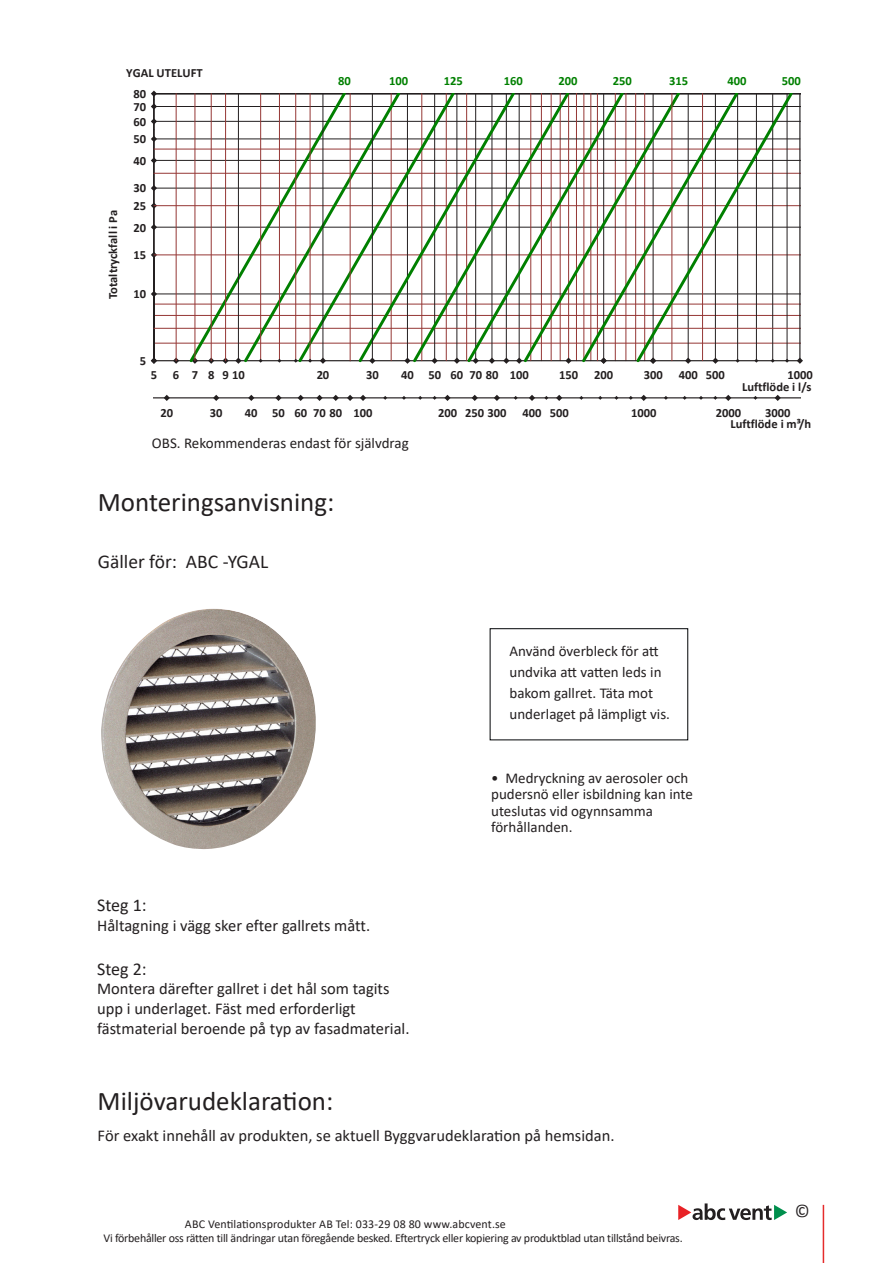
<style>
.page{position:relative;width:893px;height:1263px;background:#fff}
.page>*{position:absolute;margin:0;border:0;box-sizing:border-box;transform-origin:0 0}
.översikt_rubrik{font:27px "Calibri";color:#231f20}
.översikt_rubrik-2{font:19.5px "Calibri";color:#231f20}
.brödtext{font:18px "Calibri";color:#231f20}
.brödtext-2{font:16.5px "Calibri";color:#231f20}
.Mindre_texter{font:15px/21px "Calibri";color:#231f20}
.t1{font:700 12.6px "Calibri";letter-spacing:-.005em;color:#231f20}
.t2{font:700 12.6px "Calibri";letter-spacing:-.005em;color:#008000}
.t3{font:12px "Calibri";letter-spacing:-.02em;color:#231f20}
.t4{font:12px "Calibri";letter-spacing:.01em;color:#231f20}
</style>
<div class="page">
<hr style="left:823px;top:1205px;width:1px;height:58px;background:#e52c2c">
<svg style="left:678px;top:1203px;width:109px;height:17px"></svg>
<div style="left:152px;top:92px;width:650px;height:308px;border:4px solid #fff"></div>
<hr style="left:238px;top:94px;width:1px;height:304px;background:#fff">
<hr style="left:154px;top:106px;width:646px;height:1px;background:#231f20">
<hr style="left:154px;top:94px;width:646px;height:1px;background:#231f20">
<hr style="left:154px;top:121px;width:646px;height:1px;background:#231f20">
<hr style="left:154px;top:343px;width:646px;height:1px;background:#953735">
<hr style="left:154px;top:315px;width:646px;height:1px;background:#953735">
<hr style="left:154px;top:304px;width:646px;height:1px;background:#953735">
<hr style="left:154px;top:94px;width:1px;height:267px;background:#231f20">
<svg style="left:151px;top:291px;width:6px;height:6px"></svg>
<svg style="left:151px;top:252px;width:6px;height:6px"></svg>
<svg style="left:151px;top:224px;width:6px;height:6px"></svg>
<svg style="left:151px;top:203px;width:6px;height:6px"></svg>
<svg style="left:151px;top:185px;width:6px;height:6px"></svg>
<svg style="left:151px;top:157px;width:6px;height:7px"></svg>
<svg style="left:151px;top:136px;width:6px;height:6px"></svg>
<svg style="left:151px;top:118px;width:6px;height:12px"></svg>
<svg style="left:151px;top:91px;width:6px;height:19px"></svg>
<hr style="left:154px;top:360px;width:646px;height:1px;background:#231f20">
<svg style="left:151px;top:358px;width:6px;height:6px"></svg>
<svg style="left:173px;top:358px;width:6px;height:6px"></svg>
<hr style="left:154px;top:255px;width:646px;height:1px;background:#953735">
<hr style="left:154px;top:205px;width:646px;height:1px;background:#953735">
<hr style="left:154px;top:173px;width:646px;height:1px;background:#953735">
<hr style="left:154px;top:149px;width:646px;height:1px;background:#953735">
<hr style="left:154px;top:328px;width:646px;height:1px;background:#953735">
<hr style="left:154px;top:294px;width:646px;height:1px;background:#231f20">
<hr style="left:154px;top:227px;width:646px;height:1px;background:#231f20">
<hr style="left:154px;top:188px;width:646px;height:1px;background:#231f20">
<hr style="left:154px;top:160px;width:646px;height:1px;background:#231f20">
<hr style="left:154px;top:139px;width:646px;height:1px;background:#231f20">
<hr style="left:154px;top:397px;width:646px;height:1px;background:#231f20">
<svg style="left:164px;top:395px;width:6px;height:6px"></svg>
<svg style="left:213px;top:395px;width:6px;height:6px"></svg>
<svg style="left:248px;top:395px;width:6px;height:6px"></svg>
<svg style="left:275px;top:395px;width:7px;height:6px"></svg>
<svg style="left:298px;top:395px;width:6px;height:6px"></svg>
<svg style="left:316px;top:395px;width:7px;height:6px"></svg>
<svg style="left:333px;top:395px;width:6px;height:6px"></svg>
<svg style="left:347px;top:395px;width:6px;height:6px"></svg>
<svg style="left:360px;top:395px;width:6px;height:6px"></svg>
<svg style="left:444px;top:395px;width:7px;height:6px"></svg>
<svg style="left:472px;top:395px;width:6px;height:6px"></svg>
<svg style="left:494px;top:395px;width:6px;height:6px"></svg>
<svg style="left:529px;top:395px;width:6px;height:6px"></svg>
<svg style="left:556px;top:395px;width:6px;height:6px"></svg>
<svg style="left:641px;top:395px;width:6px;height:6px"></svg>
<svg style="left:725px;top:395px;width:6px;height:6px"></svg>
<svg style="left:775px;top:395px;width:6px;height:6px"></svg>
<svg style="left:383px;top:396px;width:4px;height:4px"></svg>
<svg style="left:402px;top:396px;width:4px;height:4px"></svg>
<svg style="left:418px;top:396px;width:4px;height:4px"></svg>
<svg style="left:433px;top:396px;width:4px;height:4px"></svg>
<svg style="left:514px;top:396px;width:4px;height:4px"></svg>
<svg style="left:544px;top:396px;width:4px;height:4px"></svg>
<svg style="left:579px;top:396px;width:4px;height:4px"></svg>
<svg style="left:598px;top:396px;width:4px;height:4px"></svg>
<svg style="left:614px;top:396px;width:4px;height:4px"></svg>
<svg style="left:629px;top:396px;width:4px;height:4px"></svg>
<svg style="left:664px;top:396px;width:4px;height:4px"></svg>
<svg style="left:683px;top:396px;width:4px;height:4px"></svg>
<svg style="left:699px;top:396px;width:4px;height:4px"></svg>
<svg style="left:713px;top:396px;width:4px;height:4px"></svg>
<svg style="left:753px;top:396px;width:4px;height:4px"></svg>
<hr style="left:176px;top:94px;width:1px;height:267px;background:#953735">
<svg style="left:187px;top:94px;width:616px;height:271px"></svg>
<div style="left:490px;top:628px;width:198px;height:112px;border:1px solid #010305"></div>
<img style="left:101px;top:609px;width:215px;height:241px">
<p class="t1" style="left:126px;top:64px;width:78px">YGAL UTELUFT</p>
<p class="t1" style="left:133px;top:85px;width:14px">80</p>
<p class="t1" style="left:133px;top:98px;width:14px">70</p>
<p class="t1" style="left:133px;top:113px;width:14px">60</p>
<p class="t1" style="left:133px;top:130px;width:14px">50</p>
<p class="t1" style="left:133px;top:152px;width:14px">40</p>
<p class="t1" style="left:104px;top:299px;width:90px;rotate:-90deg">Totaltryckfall i Pa</p>
<p class="t1" style="left:133px;top:179px;width:14px">30</p>
<p class="t1" style="left:133px;top:197px;width:14px">25</p>
<p class="t1" style="left:133px;top:218px;width:14px">20</p>
<p class="t1" style="left:133px;top:246px;width:14px">15</p>
<p class="t1" style="left:133px;top:285px;width:14px">10</p>
<p class="t1" style="left:140px;top:352px;width:8px">5</p>
<p class="t2" style="left:338px;top:72px;width:14px">80</p>
<p class="t2" style="left:389px;top:72px;width:20px">100</p>
<p class="t2" style="left:444px;top:72px;width:21px">125</p>
<p class="t2" style="left:504px;top:72px;width:21px">160</p>
<p class="t2" style="left:558px;top:72px;width:21px">200</p>
<p class="t2" style="left:613px;top:72px;width:21px">250</p>
<p class="t2" style="left:669px;top:72px;width:21px">315</p>
<p class="t2" style="left:727px;top:72px;width:21px">400</p>
<p class="t2" style="left:782px;top:72px;width:21px">500</p>
<p class="t1" style="left:151px;top:366px;width:8px">5</p>
<p class="t1" style="left:173px;top:366px;width:73px">6 7 8910</p>
<p class="t1" style="left:317px;top:366px;width:14px">20</p>
<p class="t1" style="left:366px;top:366px;width:14px">30</p>
<p class="t1" style="left:401px;top:366px;width:129px">40 50 60 70 80 100</p>
<p class="t1" style="left:594px;top:366px;width:20px">200</p>
<p class="t1" style="left:644px;top:366px;width:21px">300</p>
<p class="t1" style="left:679px;top:366px;width:48px">400 500</p>
<p class="t1" style="left:787px;top:366px;width:27px">1000</p>
<p class="t1" style="left:160px;top:403px;width:14px">20</p>
<p class="t1" style="left:210px;top:403px;width:14px">30</p>
<p class="t1" style="left:245px;top:403px;width:129px">40 50 60 70 80 100</p>
<p class="t1" style="left:438px;top:403px;width:70px">200 250 300</p>
<p class="t1" style="left:523px;top:403px;width:48px">400 500</p>
<p class="t1" style="left:631px;top:403px;width:27px">1000</p>
<p class="t1" style="left:716px;top:403px;width:27px">2000</p>
<p class="t1" style="left:765px;top:403px;width:27px">3000</p>
<p class="t1" style="left:559px;top:366px;width:21px">150</p>
<p class="t1" style="left:742px;top:378px;width:71px">Luftflöde i l/s</p>
<p class="t1" style="left:730px;top:415px;width:82px">Luftflöde i m³/h</p>
<p class="Mindre_texter" style="left:152px;top:432px;width:258px">OBS. Rekommenderas endast för självdrag</p>
<p class="översikt_rubrik" style="left:98px;top:484px;width:238px">Monteringsanvisning:</p>
<p class="översikt_rubrik-2" style="left:98px;top:548px;width:172px">Gäller för: ABC -YGAL</p>
<p class="brödtext" style="left:97px;top:893px;width:51px">Steg 1:</p>
<p class="brödtext-2" style="left:97px;top:914px;width:275px">Håltagning i vägg sker efter gallrets mått.</p>
<p class="brödtext" style="left:97px;top:956px;width:51px">Steg 2:</p>
<p class="brödtext-2" style="left:97px;top:977px;width:294px">Montera därefter gallret i det hål som tagits</p>
<p class="brödtext-2" style="left:97px;top:997px;width:260px">upp i underlaget. Fäst med erforderligt</p>
<p class="brödtext-2" style="left:97px;top:1017px;width:314px">fästmaterial beroende på typ av fasadmaterial.</p>
<p class="Mindre_texter" style="left:510px;top:640px;width:162px">Använd överbleck för att undvika att vatten leds in bakom gallret. Täta mot underlaget på lämpligt vis.</p>
<p class="Mindre_texter" style="left:491px;top:769px;width:203px;line-height:16.5px">• Medryckning av aerosoler och pudersnö eller isbildning kan inte uteslutas vid ogynnsamma förhållanden.</p>
<p class="översikt_rubrik" style="left:98px;top:1082px;width:237px">Miljövarudeklaration:</p>
<p class="brödtext-2" style="left:98px;top:1124px;width:518px">För exakt innehåll av produkten, se aktuell Byggvarudeklaration på hemsidan.</p>
<p class="t4" style="left:185px;top:1215px;width:322px">ABC Ventilationsprodukter AB Tel: 033-29 08 80 www.abcvent.se</p>
<p class="t3" style="left:103px;top:1229px;width:581px">Vi förbehåller oss rätten till ändringar utan föregående besked. Eftertryck eller kopiering av produktblad utan tillstånd beivras.</p>
<p class="brödtext" style="left:795px;top:1198px;width:17px">©</p>
</div>
